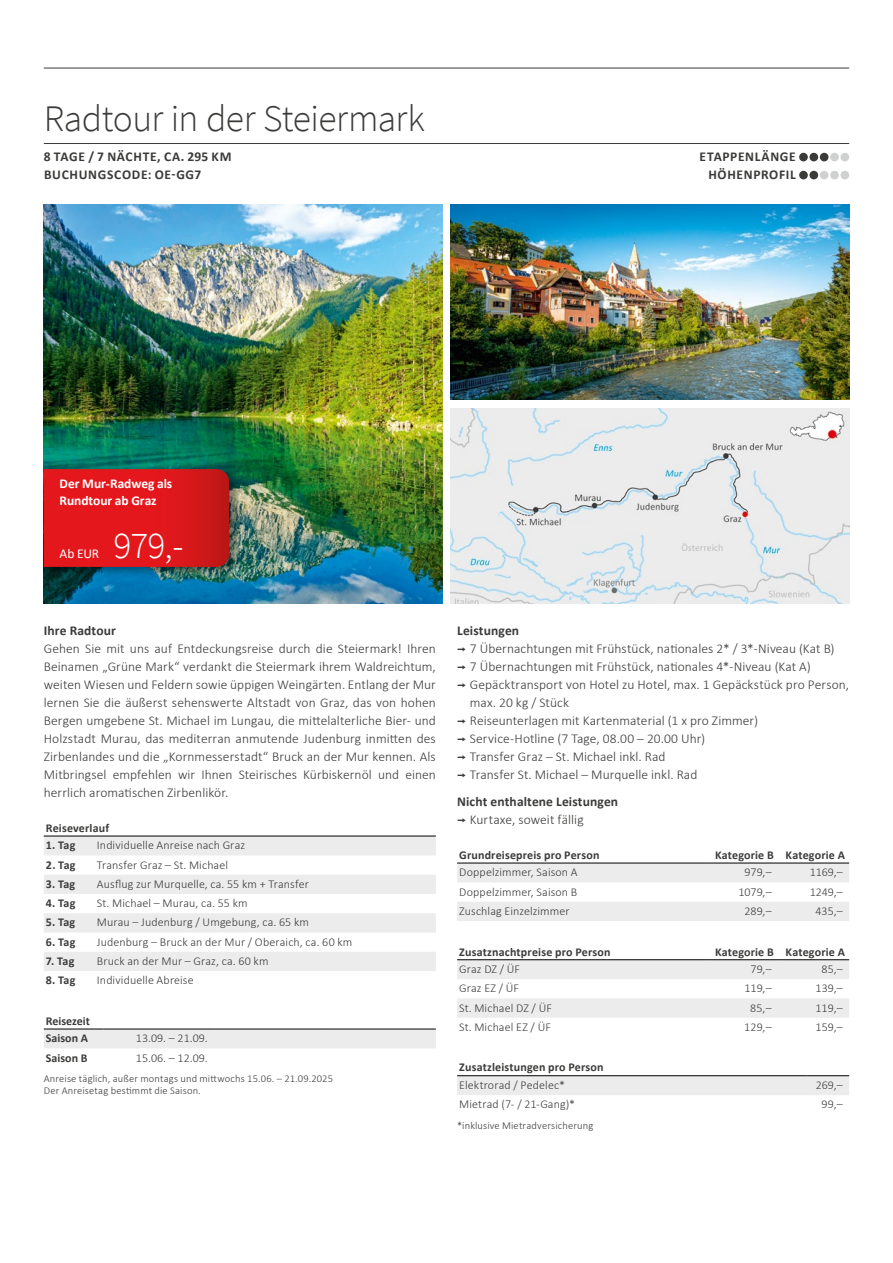
<style>
.page{position:relative;width:893px;height:1263px;background:#fff}
.page>*{position:absolute;margin:0;border:0;box-sizing:border-box;transform-origin:0 0}
.t1{font:300 37.5px "Source Sans Pro";letter-spacing:-.015em;color:#3b3b3a}
.t2{font:300 37.5px "Source Sans Pro";color:#fff}
.t3{font:300 13.5px/18px "Calibri";letter-spacing:.005em;color:#3b3b3a;text-align:justify}
.t4{font:700 13.5px/18px "Calibri";letter-spacing:.015em;color:#3b3b3a}
.t5{font:700 13.5px/18px "Calibri";letter-spacing:.05em;color:#3b3b3a}
.t6{font:700 13.5px/17.2px "Calibri";letter-spacing:-.005em;color:#fff}
.t7{font:13.5px "Calibri";color:#fff}
.t8{font:300 12px "Calibri";letter-spacing:.01em;color:#3b3b3a}
.t9{font:700 12px/17.7px "Calibri";letter-spacing:.015em;color:#3b3b3a}
.t10{font:300 10.5px/12px "Calibri";letter-spacing:.015em;color:#3b3b3a}
.s1{font-family:"Interstate";font-weight:400}
.s2{font-weight:300}
</style>
<div class="page">
<img style="left:44px;top:204px;width:398px;height:400px">
<img style="left:451px;top:204px;width:398px;height:196px">
<img style="left:451px;top:408px;width:398px;height:196px">
<div style="left:40px;top:463px;width:204px;height:116px;background:#000;opacity:.45"></div>
<svg style="left:44px;top:469px;width:185px;height:98px"></svg>
<hr style="left:44px;top:143px;width:805px;height:1px;background:#3b3b3a">
<hr style="left:44px;top:68px;width:805px;height:1px;background:#3b3b3a">
<div style="left:799px;top:153px;width:9px;height:8px;background:#3b3b3a;border-radius:50%"></div>
<div style="left:809px;top:153px;width:9px;height:8px;background:#3b3b3a;border-radius:50%"></div>
<div style="left:820px;top:153px;width:8px;height:8px;background:#3b3b3a;border-radius:50%"></div>
<div style="left:830px;top:153px;width:9px;height:8px;background:#cfd0d0;border-radius:50%"></div>
<div style="left:840px;top:153px;width:9px;height:8px;background:#cfd0d0;border-radius:50%"></div>
<div style="left:799px;top:171px;width:9px;height:8px;background:#3b3b3a;border-radius:50%"></div>
<div style="left:809px;top:171px;width:9px;height:8px;background:#3b3b3a;border-radius:50%"></div>
<div style="left:820px;top:171px;width:8px;height:8px;background:#cfd0d0;border-radius:50%"></div>
<div style="left:830px;top:171px;width:9px;height:8px;background:#cfd0d0;border-radius:50%"></div>
<div style="left:840px;top:171px;width:9px;height:8px;background:#cfd0d0;border-radius:50%"></div>
<svg style="left:44px;top:837px;width:392px;height:134px;fill:#ececed"></svg>
<hr style="left:44px;top:836px;width:51px;height:1px;background:#000">
<hr style="left:95px;top:836px;width:341px;height:1px;background:#000">
<div style="left:44px;top:1030px;width:392px;height:18px;background:#ececed"></div>
<hr style="left:44px;top:1029px;width:59px;height:1px;background:#000">
<hr style="left:103px;top:1029px;width:111px;height:1px;background:#000">
<hr style="left:214px;top:1029px;width:111px;height:1px;background:#000">
<hr style="left:325px;top:1029px;width:111px;height:1px;background:#000">
<svg style="left:457px;top:864px;width:392px;height:57px"></svg>
<hr style="left:457px;top:863px;width:250px;height:1px;background:#000">
<hr style="left:707px;top:863px;width:71px;height:1px;background:#000">
<hr style="left:778px;top:863px;width:71px;height:1px;background:#000">
<svg style="left:457px;top:960px;width:392px;height:58px"></svg>
<hr style="left:457px;top:959px;width:250px;height:1px;background:#000">
<hr style="left:707px;top:959px;width:71px;height:1px;background:#000">
<hr style="left:778px;top:959px;width:71px;height:1px;background:#000">
<div style="left:457px;top:1076px;width:392px;height:19px;background:#ececed"></div>
<hr style="left:457px;top:1075px;width:349px;height:1px;background:#000">
<hr style="left:806px;top:1075px;width:43px;height:1px;background:#000">
<h1 class="t1" style="left:44px;top:96px;width:383px">Radtour in der Steiermark</h1>
<p class="t5" style="left:44px;top:147px;width:189px">8 TAGE / 7 NÄCHTE, CA. 295 KM<br>BUCHUNGSCODE: OE-GG7</p>
<p class="t5" style="left:700px;top:147px;width:98px;text-align:right">ETAPPENLÄNGE<br>HÖHENPROFIL</p>
<p class="t6" style="left:60px;top:474px;width:114px">Der Mur-Radweg als<br>Rundtour ab Graz</p>
<p class="t7" style="left:60px;top:544px;width:41px">Ab EUR</p>
<h1 class="t2" style="left:114px;top:522px;width:71px">979,-</h1>
<p class="t4" style="left:44px;top:621px;width:74px">Ihre Radtour</p>
<p class="t3" style="left:44px;top:640px;width:394px">Gehen Sie mit uns auf Entdeckungsreise durch die Steiermark! Ihren Beinamen „Grüne Mark“ verdankt die Steiermark ihrem Waldreichtum, weiten Wiesen und Feldern sowie üppigen Weingärten. Entlang der Mur lernen Sie die äußerst sehenswerte Altstadt von Graz, das von hohen Bergen umgebene St. Michael im Lungau, die mittelalterliche Bier- und Holzstadt Murau, das mediterran anmutende Judenburg inmitten des Zirbenlandes und die „Kornmesserstadt“ Bruck an der Mur kennen. Als Mitbringsel empfehlen wir Ihnen Steirisches Kürbiskernöl und einen herrlich aromatischen Zirbenlikör.</p>
<p class="t9" style="left:46px;top:818px;width:65px">Reiseverlauf</p>
<p class="t9" style="left:46px;top:836px;width:31px">1. Tag</p>
<p class="t8" style="left:97px;top:838px;width:150px">Individuelle Anreise nach Graz</p>
<p class="t9" style="left:46px;top:855px;width:31px">2. Tag</p>
<p class="t8" style="left:97px;top:857px;width:133px">Transfer Graz – St. Michael</p>
<p class="t9" style="left:46px;top:875px;width:31px">3. Tag</p>
<p class="t8" style="left:97px;top:876px;width:213px">Ausflug zur Murquelle, ca. 55 km + Transfer</p>
<p class="t9" style="left:46px;top:894px;width:31px">4. Tag</p>
<p class="t8" style="left:97px;top:896px;width:152px">St. Michael – Murau, ca. 55 km</p>
<p class="t9" style="left:46px;top:913px;width:31px">5. Tag</p>
<p class="t8" style="left:97px;top:915px;width:214px">Murau – Judenburg / Umgebung, ca. 65 km</p>
<p class="t9" style="left:46px;top:932px;width:31px">6. Tag</p>
<p class="t8" style="left:97px;top:934px;width:257px">Judenburg – Bruck an der Mur / Oberaich, ca. 60 km</p>
<p class="t9" style="left:46px;top:952px;width:30px">7. Tag</p>
<p class="t8" style="left:97px;top:953px;width:173px">Bruck an der Mur – Graz, ca. 60 km</p>
<p class="t9" style="left:46px;top:971px;width:31px">8. Tag</p>
<p class="t8" style="left:97px;top:973px;width:98px">Individuelle Abreise</p>
<p class="t9" style="left:46px;top:1011px;width:45px">Reisezeit<br>Saison A</p>
<p class="t8" style="left:136px;top:1031px;width:73px">13.09. – 21.09.</p>
<p class="t9" style="left:46px;top:1048px;width:43px">Saison B</p>
<p class="t8" style="left:136px;top:1050px;width:73px">15.06. – 12.09.</p>
<p class="t10" style="left:44px;top:1073px;width:291px">Anreise täglich, außer montags und mittwochs 15.06. – 21.09.2025<br>Der Anreisetag bestimmt die Saison.</p>
<p class="t4" style="left:457px;top:621px;width:64px">Leistungen</p>
<p class="t3" style="left:457px;top:640px;width:379px"><span class="s1">¬</span> 7 Übernachtungen mit Frühstück, nationales 2* / 3*-Niveau (Kat B)</p>
<p class="t3" style="left:457px;top:658px;width:355px"><span class="s1">¬</span> 7 Übernachtungen mit Frühstück, nationales 4*-Niveau (Kat A)</p>
<p class="t3" style="left:457px;top:676px;width:394px"><span class="s1">¬</span> Gepäcktransport von Hotel zu Hotel, max. 1 Gepäckstück pro Person,</p>
<p class="t3" style="left:470px;top:694px;width:101px">max. 20 kg / Stück</p>
<p class="t3" style="left:457px;top:712px;width:302px"><span class="s1">¬</span> Reiseunterlagen mit Kartenmaterial (1 x pro Zimmer)</p>
<p class="t3" style="left:457px;top:730px;width:250px"><span class="s1">¬</span> Service-Hotline (7 Tage, 08.00 – 20.00 Uhr)</p>
<p class="t3" style="left:457px;top:748px;width:210px"><span class="s1">¬</span> Transfer Graz – St. Michael inkl. Rad</p>
<p class="t3" style="left:457px;top:766px;width:242px"><span class="s1">¬</span> Transfer St. Michael – Murquelle inkl. Rad</p>
<p class="t4" style="left:457px;top:792px;width:163px">Nicht enthaltene Leistungen <span class="s1">¬</span> <span class="s2">Kurtaxe, soweit fällig</span></p>
<p class="t9" style="left:459px;top:845px;width:142px">Grundreisepreis pro Person</p>
<p class="t9" style="left:715px;top:845px;width:131px">Kategorie B Kategorie A</p>
<p class="t8" style="left:459px;top:865px;width:120px">Doppelzimmer, Saison A</p>
<p class="t8" style="left:745px;top:865px;width:29px">979,–</p>
<p class="t8" style="left:810px;top:865px;width:35px">1169,–</p>
<p class="t8" style="left:459px;top:884px;width:120px">Doppelzimmer, Saison B</p>
<p class="t8" style="left:738px;top:884px;width:35px">1079,–</p>
<p class="t8" style="left:810px;top:884px;width:35px">1249,–</p>
<p class="t8" style="left:459px;top:903px;width:112px">Zuschlag Einzelzimmer</p>
<p class="t8" style="left:744px;top:903px;width:29px">289,–</p>
<p class="t8" style="left:815px;top:903px;width:29px">435,–</p>
<p class="t9" style="left:459px;top:942px;width:153px">Zusatznachtpreise pro Person</p>
<p class="t9" style="left:715px;top:942px;width:131px">Kategorie B Kategorie A</p>
<p class="t8" style="left:459px;top:962px;width:62px">Graz DZ / ÜF</p>
<p class="t8" style="left:750px;top:962px;width:23px">79,–</p>
<p class="t8" style="left:821px;top:962px;width:23px">85,–</p>
<p class="t8" style="left:459px;top:981px;width:61px">Graz EZ / ÜF</p>
<p class="t8" style="left:744px;top:981px;width:29px">119,–</p>
<p class="t8" style="left:815px;top:981px;width:29px">139,–</p>
<p class="t8" style="left:459px;top:1000px;width:94px">St. Michael DZ / ÜF</p>
<p class="t8" style="left:750px;top:1000px;width:23px">85,–</p>
<p class="t8" style="left:816px;top:1000px;width:29px">119,–</p>
<p class="t8" style="left:459px;top:1019px;width:93px">St. Michael EZ / ÜF</p>
<p class="t8" style="left:744px;top:1019px;width:29px">129,–</p>
<p class="t8" style="left:816px;top:1019px;width:29px">159,–</p>
<p class="t9" style="left:459px;top:1058px;width:146px">Zusatzleistungen pro Person</p>
<p class="t8" style="left:459px;top:1078px;width:107px">Elektrorad / Pedelec*</p>
<p class="t8" style="left:816px;top:1078px;width:29px">269,–</p>
<p class="t8" style="left:459px;top:1097px;width:117px">Mietrad (7- / 21-Gang)*</p>
<p class="t8" style="left:822px;top:1097px;width:23px">99,–</p>
<p class="t10" style="left:457px;top:1119px;width:138px">*inklusive Mietradversicherung</p>
</div>
